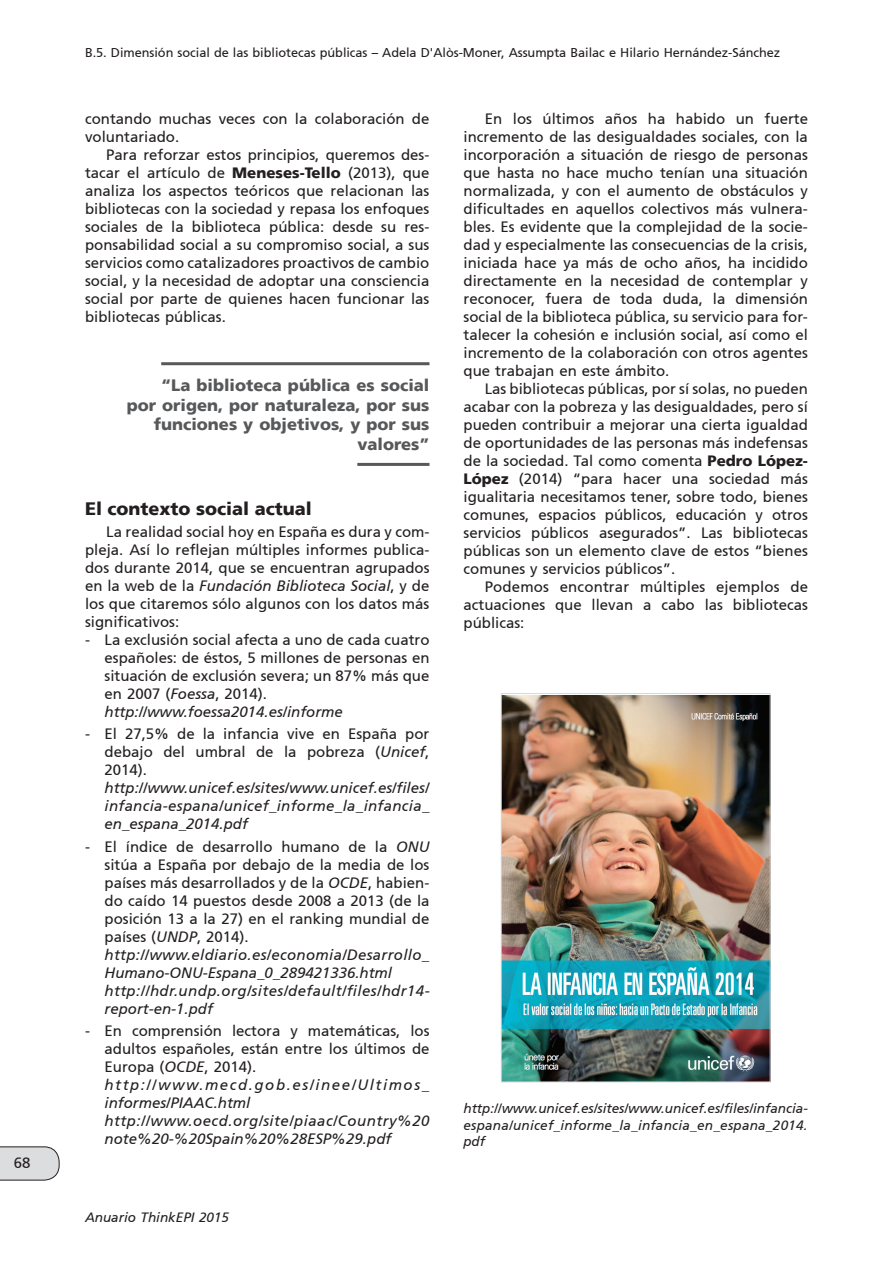
<style>
.page{position:relative;width:893px;height:1263px;background:#fff}
.page>*{position:absolute;margin:0;border:0;box-sizing:border-box;transform-origin:0 0}
.t1{font:900 18px "Frutiger 75";color:#231f20}
.t2{font:900 16.5px/19.8px "Frutiger 75";color:#57585a;text-align:right}
.t3{font:15px/18px "Frutiger 55 Roman";color:#231f20;text-align:justify}
.t4{font:italic 15px/18px "Frutiger 56";letter-spacing:.02em;color:#231f20}
.t5{font:italic 15px "Frutiger 56";color:#231f20}
.t6{font:italic 13.5px/16.2px "Frutiger 56";letter-spacing:.015em;color:#231f20;text-align:justify}
.t7{font:12.75px "Frutiger 55 Roman";letter-spacing:-.005em;color:#231f20}
.t8{font:italic 12.75px "Frutiger 56";color:#231f20}
.s1{font-family:"Frutiger 75";font-weight:900}
.s2{font-family:"Frutiger 55 Roman";font-style:normal}
.s3{font-family:"Frutiger 56";font-style:italic}
</style>
<div class="page">
<svg style="left:0;top:1146px;width:60px;height:34px;background:#d3d4d6"></svg>
<img style="left:503px;top:696px;width:266px;height:384px">
<div style="left:501px;top:693px;width:270px;height:389px;border:1px solid #d7d7d8"></div>
<hr style="left:161px;top:362px;width:268px;height:3px;background:#57585a">
<hr style="left:357px;top:463px;width:72px;height:3px;background:#57585a">
<p class="t3" style="left:14px;top:1154px;width:18px">68</p>
<p class="t7" style="left:85px;top:45px;width:697px">B.5. Dimensión social de las bibliotecas públicas – Adela D'Alòs-Moner, Assumpta Bailac e Hilario Hernández-Sánchez</p>
<p class="t8" style="left:85px;top:49px;width:429px">???????????????????????????????????????????????????????????????????</p>
<p class="t3" style="left:85px;top:110px;width:346px">contando muchas veces con la colaboración de voluntariado.</p>
<p class="t3" style="left:85px;top:146px;width:346px;text-indent:21px">Para reforzar estos principios, queremos des&shy;tacar el artículo de <span class="s1">Meneses-Tello</span> (2013), que analiza los aspectos teóricos que relacionan las bibliotecas con la sociedad y repasa los enfoques sociales de la biblioteca pública: desde su res&shy;ponsabilidad social a su compromiso social, a sus servicios como catalizadores proactivos de cambio social, y la necesidad de adoptar una consciencia social por parte de quienes hacen funcionar las bibliotecas públicas.</p>
<p class="t2" style="left:127px;top:375px;width:304px">“La biblioteca pública es social<br>por origen, por naturaleza, por sus funciones y objetivos, y por sus valores”</p>
<p class="t1" style="left:85px;top:498px;width:228px">El contexto social actual</p>
<p class="t3" style="left:85px;top:523px;width:346px;text-indent:21px">La realidad social hoy en España es dura y com&shy;pleja. Así lo reflejan múltiples informes publica&shy;dos durante 2014, que se encuentran agrupados</p>
<p class="t5" style="left:85px;top:577px;width:346px"><span class="s2">en la web de la</span> Fundación Biblioteca Social<span class="s2">, y de</span></p>
<p class="t3" style="left:85px;top:595px;width:346px">los que citaremos sólo algunos con los datos más significativos:</p>
<p class="t3" style="left:105px;top:631px;width:326px;text-indent:-20px">- La exclusión social afecta a uno de cada cuatro españoles: de éstos, 5 millones de personas en situación de exclusión severa; un 87% más que en 2007 (<span class="s3">Foessa</span>, 2014).</p>
<p class="t5" style="left:105px;top:703px;width:240px">http://www.foessa2014.es/informe</p>
<p class="t3" style="left:105px;top:725px;width:326px;text-indent:-20px">- El 27,5% de la infancia vive en España por debajo del umbral de la pobreza (<span class="s3">Unicef</span>, 2014).</p>
<p class="t4" style="left:105px;top:779px;width:326px;text-align:justify">http://www.unicef.es/sites/www.unicef.es/files/ infancia-espana/unicef_informe_la_infancia_ en_espana_2014.pdf</p>
<p class="t3" style="left:105px;top:837px;width:326px;text-indent:-20px">- El índice de desarrollo humano de la <span class="s3">ONU </span>sitúa a España por debajo de la media de los países más desarrollados y de la <span class="s3">OCDE</span>, habien&shy;do caído 14 puestos desde 2008 a 2013 (de la posición 13 a la 27) en el ranking mundial de países (<span class="s3">UNDP</span>, 2014).</p>
<p class="t4" style="left:105px;top:945px;width:327px">http://www.eldiario.es/economia/Desarrollo_ Humano-ONU-Espana_0_289421336.html http://hdr.undp.org/sites/default/files/hdr14- report-en-1.pdf</p>
<p class="t3" style="left:105px;top:1022px;width:326px;text-indent:-20px">- En comprensión lectora y matemáticas, los adultos españoles, están entre los últimos de Europa (<span class="s3">OCDE</span>, 2014).</p>
<p class="t4" style="left:105px;top:1076px;width:327px">http://www.mecd.gob.es/inee/Ultimos_ informes/PIAAC.html http://www.oecd.org/site/piaac/Country%20 note%20-%20Spain%20%28ESP%29.pdf</p>
<p class="t6" style="left:85px;top:1209px;width:146px">Anuario ThinkEPI 2015</p>
<p class="t3" style="left:463px;top:110px;width:346px;text-indent:21px">En los últimos años ha habido un fuerte incremento de las desigualdades sociales, con la incorporación a situación de riesgo de personas que hasta no hace mucho tenían una situación normalizada, y con el aumento de obstáculos y dificultades en aquellos colectivos más vulnera&shy;bles. Es evidente que la complejidad de la socie&shy;dad y especialmente las consecuencias de la crisis, iniciada hace ya más de ocho años, ha incidido directamente en la necesidad de contemplar y reconocer, fuera de toda duda, la dimensión social de la biblioteca pública, su servicio para for&shy;talecer la cohesión e inclusión social, así como el incremento de la colaboración con otros agentes que trabajan en este ámbito.</p>
<p class="t3" style="left:463px;top:380px;width:346px;text-indent:21px">Las bibliotecas públicas, por sí solas, no pueden acabar con la pobreza y las desigualdades, pero sí pueden contribuir a mejorar una cierta igualdad de oportunidades de las personas más indefensas de la sociedad. Tal como comenta <span class="s1">Pedro López-López</span> (2014) “para hacer una sociedad más igualitaria necesitamos tener, sobre todo, bienes comunes, espacios públicos, educación y otros servicios públicos asegurados”. Las bibliotecas públicas son un elemento clave de estos “bienes comunes y servicios públicos”.</p>
<p class="t3" style="left:463px;top:578px;width:346px;text-indent:21px">Podemos encontrar múltiples ejemplos de actuaciones que llevan a cabo las bibliotecas públicas:</p>
<p class="t6" style="left:463px;top:1101px;width:346px">http://www.unicef.es/sites/www.unicef.es/files/infancia&shy;espana/unicef_informe_la_infancia_en_espana_2014. pdf</p>
</div>
